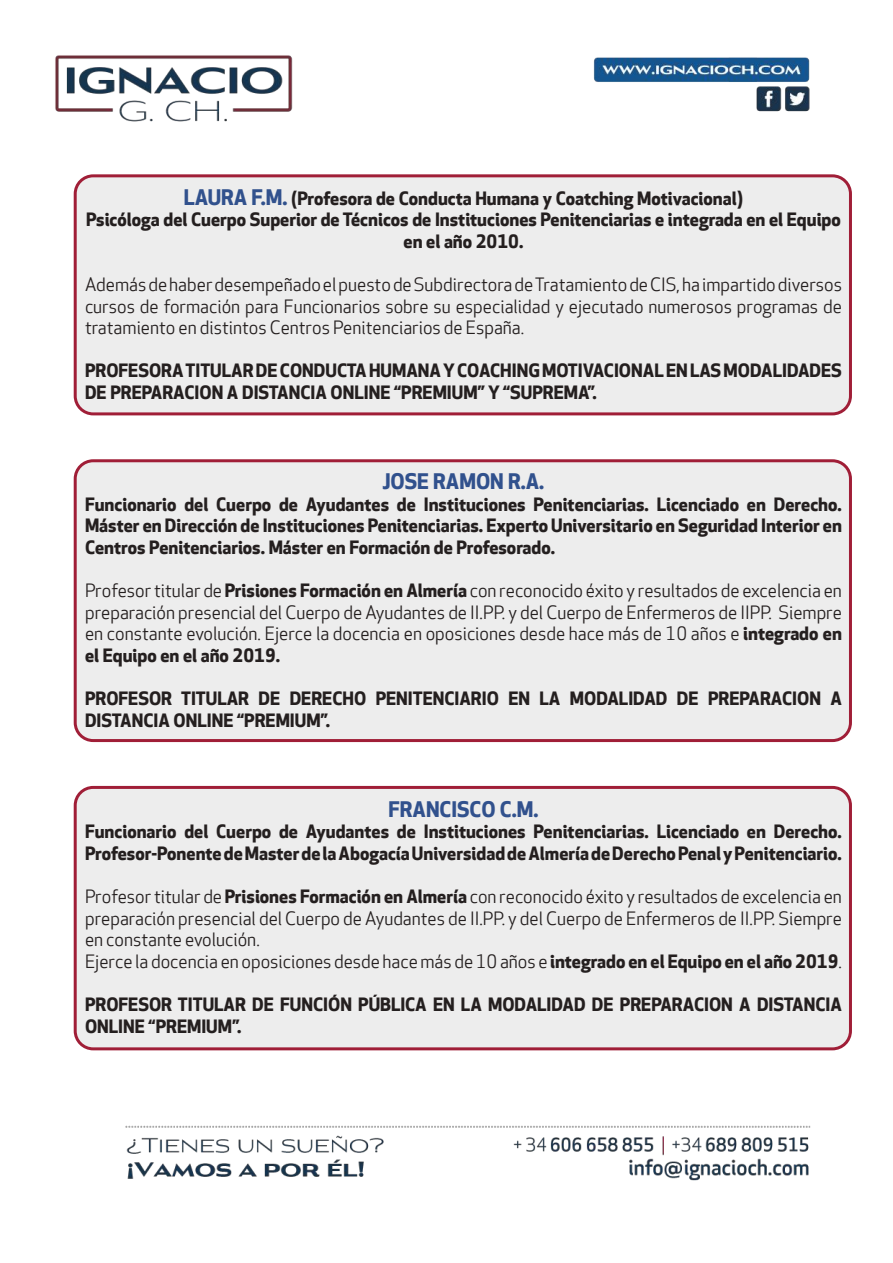
<style>
.page{position:relative;width:893px;height:1263px;background:#fff}
.page>*{position:absolute;margin:0;border:0;box-sizing:border-box;transform-origin:0 0}
.t1{font:700 21px "Apex New";color:#31518d}
.t2{font:700 18px/21.6px "Apex New";color:#241f1f}
.t3{font:18px/21.6px "Apex New";color:#241f1f;text-align:justify}
.s1{font-size:21px;color:#31518d}
.s2{font-weight:700}
</style>
<div class="page">
<img style="left:55px;top:55px;width:797px;height:1126px">
<div style="left:75px;top:461px;width:775px;height:279px;background:#ededed;border-radius:18px"></div>
<div style="left:74px;top:459px;width:778px;height:283px;border:3px solid #a01e37;border-radius:18px"></div>
<div style="left:75px;top:176px;width:775px;height:238px;background:#ededed;border-radius:18px"></div>
<div style="left:74px;top:174px;width:778px;height:241px;border:3px solid #a01e37;border-radius:18px"></div>
<div style="left:75px;top:787px;width:775px;height:262px;background:#ededed;border-radius:18px"></div>
<div style="left:74px;top:786px;width:778px;height:264px;border:3px solid #a01e37;border-radius:18px"></div>
<p class="t2" style="left:86px;top:188px;width:756px;text-align:center"><span class="s1">LAURA F.M.</span> (Profesora de Conducta Humana y Coatching Motivacional)<br>Psicóloga del Cuerpo Superior de Técnicos de Instituciones Penitenciarias e integrada en el Equipo en el año 2010.</p>
<p class="t3" style="left:85px;top:274px;width:758px">Además de haber desempeñado el puesto de Subdirectora de Tratamiento de CIS, ha impartido diversos cursos de formación para Funcionarios sobre su especialidad y ejecutado numerosos programas de tratamiento en distintos Centros Penitenciarios de España.</p>
<p class="t2" style="left:85px;top:360px;width:758px">PROFESORA TITULAR DE CONDUCTA HUMANA Y COACHING MOTIVACIONAL EN LAS MODALIDADES<br>DE PREPARACION A DISTANCIA ONLINE “PREMIUM” Y “SUPREMA”.</p>
<p class="t1" style="left:383px;top:469px;width:163px">JOSE RAMON R.A.</p>
<p class="t2" style="left:85px;top:494px;width:758px;text-align:justify">Funcionario del Cuerpo de Ayudantes de Instituciones Penitenciarias. Licenciado en Derecho.<br>Máster en Dirección de Instituciones Penitenciarias. Experto Universitario en Seguridad Interior en Centros Penitenciarios. Máster en Formación de Profesorado.</p>
<p class="t3" style="left:85px;top:580px;width:758px">Profesor titular de <span class="s2">Prisiones Formación en Almería</span> con reconocido éxito y resultados de excelencia en preparación presencial del Cuerpo de Ayudantes de II.PP. y del Cuerpo de Enfermeros de IIPP. Siempre en constante evolución. Ejerce la docencia en oposiciones desde hace más de 10 años e <span class="s2">integrado en el Equipo en el año 2019.</span></p>
<p class="t2" style="left:85px;top:688px;width:758px">PROFESOR TITULAR DE DERECHO PENITENCIARIO EN LA MODALIDAD DE PREPARACION A<br>DISTANCIA ONLINE “PREMIUM”.</p>
<p class="t1" style="left:389px;top:796px;width:151px">FRANCISCO C.M.</p>
<p class="t2" style="left:85px;top:821px;width:758px">Funcionario del Cuerpo de Ayudantes de Instituciones Penitenciarias. Licenciado en Derecho.<br>Profesor-Ponente de Master de la Abogacía Universidad de Almería de Derecho Penal y Penitenciario.</p>
<p class="t3" style="left:85px;top:886px;width:758px;text-align:left">Profesor titular de <span class="s2">Prisiones Formación en Almería</span> con reconocido éxito y resultados de excelencia en preparación presencial del Cuerpo de Ayudantes de II.PP. y del Cuerpo de Enfermeros de II.PP. Siempre en constante evolución.<br>Ejerce la docencia en oposiciones desde hace más de 10 años e <span class="s2">integrado en el Equipo en el año 2019</span>.</p>
<p class="t2" style="left:85px;top:994px;width:758px">PROFESOR TITULAR DE FUNCIÓN PÚBLICA EN LA MODALIDAD DE PREPARACION A DISTANCIA<br>ONLINE “PREMIUM”.</p>
</div>
